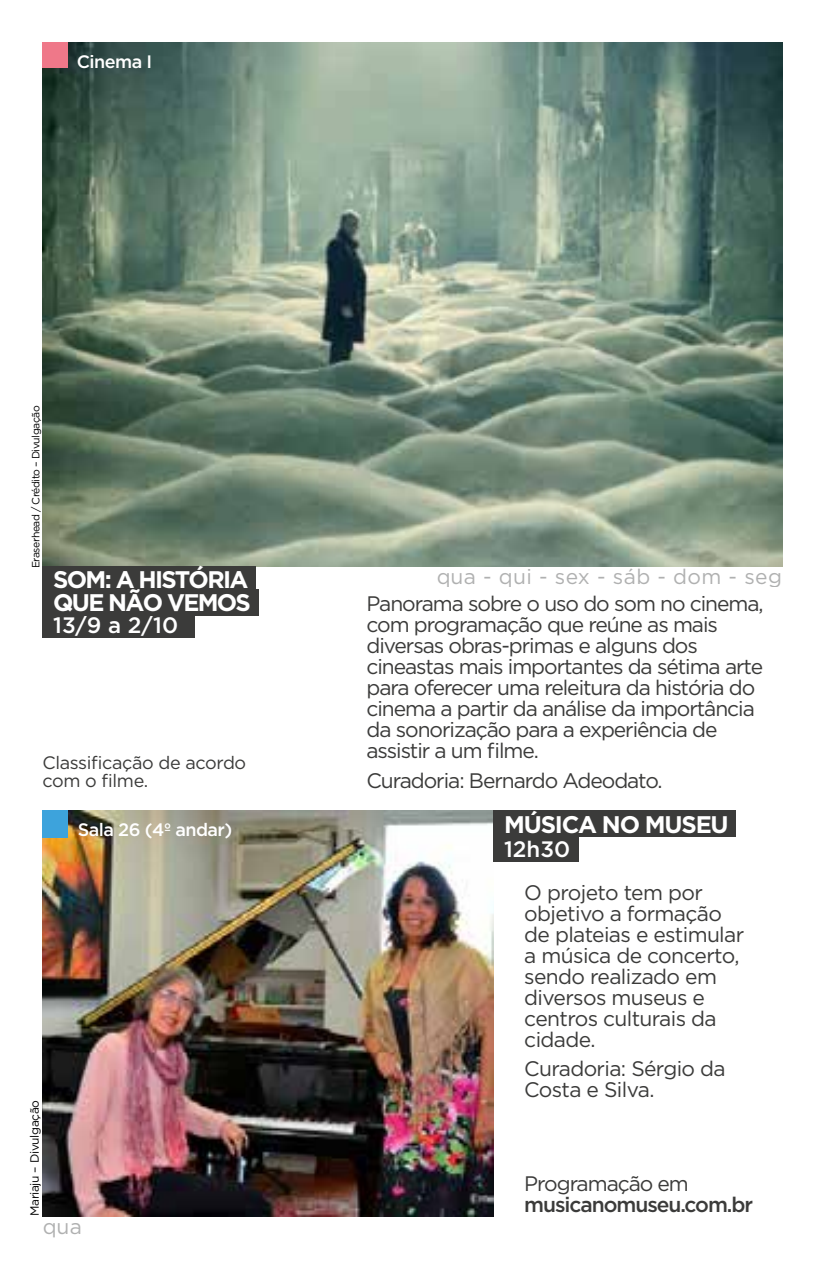
<style>
.page{position:relative;width:825px;height:1276px;background:#fff}
.page>*{position:absolute;margin:0;border:0;box-sizing:border-box;transform-origin:0 0}
.t1{font:700 24px/23.7px "Gotham";letter-spacing:-.07em;color:#fff}
.t2{font:700 24px "Gotham";letter-spacing:-.05em;color:#fff}
.t3{font:500 22.2px "Gotham";color:#fff}
.t4{font:21px/21px "Gotham";letter-spacing:-.05em;color:#3b3b3a}
.t5{font:21px/21px "Gotham";letter-spacing:-.03em;color:#3b3b3a}
.t6{font:21px "Gotham";letter-spacing:.02em;color:#9c9d9d}
.t7{font:500 21px "Gotham";letter-spacing:-.05em;color:#3b3b3a}
.t8{font:18px/18px "Gotham";letter-spacing:-.02em;color:#3b3b3a}
.t9{font:500 18px "Gotham";letter-spacing:-.03em;color:#fff}
.t10{font:12px "Gotham";letter-spacing:-.03em;color:#000}
.t11{font:10.5px "Gotham";letter-spacing:-.05em;color:#000}
</style>
<div class="page">
<img style="left:42px;top:810px;width:451px;height:406px">
<div style="left:493px;top:836px;width:86px;height:25px;background:#3b3b3a"></div>
<svg style="left:42px;top:810px;width:26px;height:27px"></svg>
<div style="left:493px;top:810px;width:243px;height:26px;background:#3b3b3a"></div>
<img style="left:43px;top:43px;width:739px;height:523px">
<div style="left:43px;top:611px;width:152px;height:26px;background:#3b3b3a"></div>
<svg style="left:43px;top:43px;width:25px;height:25px"></svg>
<div style="left:43px;top:566px;width:213px;height:26px;background:#3b3b3a"></div>
<div style="left:43px;top:590px;width:216px;height:26px;background:#3b3b3a"></div>
<p class="t9" style="left:77px;top:52px;width:77px">Cinema I</p>
<p class="t11" style="left:30px;top:568px;width:164px;rotate:-90deg">Eraserhead / Crédito – Divulgação</p>
<p class="t1" style="left:53px;top:567px;width:199px">SOM: A HISTÓRIA<br>QUE NÃO VEMOS</p>
<p class="t6" style="left:436px;top:564px;width:347px">qua - qui - sex - sáb - dom - seg</p>
<p class="t4" style="left:366px;top:593px;width:399px">Panorama sobre o uso do som no cinema, com programação que reúne as mais diversas obras-primas e alguns dos cineastas mais importantes da sétima arte para oferecer uma releitura da história do cinema a partir da análise da importância da sonorização para a experiência de assistir a um filme.</p>
<p class="t4" style="left:366px;top:769px;width:298px">Curadoria: Bernardo Adeodato.</p>
<p class="t3" style="left:53px;top:612px;width:127px">13/9 a 2/10</p>
<p class="t8" style="left:43px;top:753px;width:205px">Classificação de acordo com o filme.</p>
<p class="t9" style="left:78px;top:819px;width:156px">Sala 26 (4º andar)</p>
<p class="t10" style="left:28px;top:1216px;width:118px;rotate:-90deg">Mariaju – Divulgação</p>
<p class="t6" style="left:42px;top:1214px;width:41px">qua</p>
<p class="t2" style="left:504px;top:810px;width:226px">MÚSICA NO MUSEU</p>
<p class="t3" style="left:504px;top:836px;width:68px">12h30</p>
<p class="t5" style="left:524px;top:881px;width:221px">O projeto tem por objetivo a formação de plateias e estimular a música de concerto, sendo realizado em diversos museus e centros culturais da cidade.</p>
<p class="t5" style="left:524px;top:1058px;width:203px">Curadoria: Sérgio da<br>Costa e Silva.</p>
<p class="t4" style="left:524px;top:1173px;width:166px">Programação em</p>
<p class="t7" style="left:524px;top:1193px;width:230px">musicanomuseu.com.br</p>
</div>
